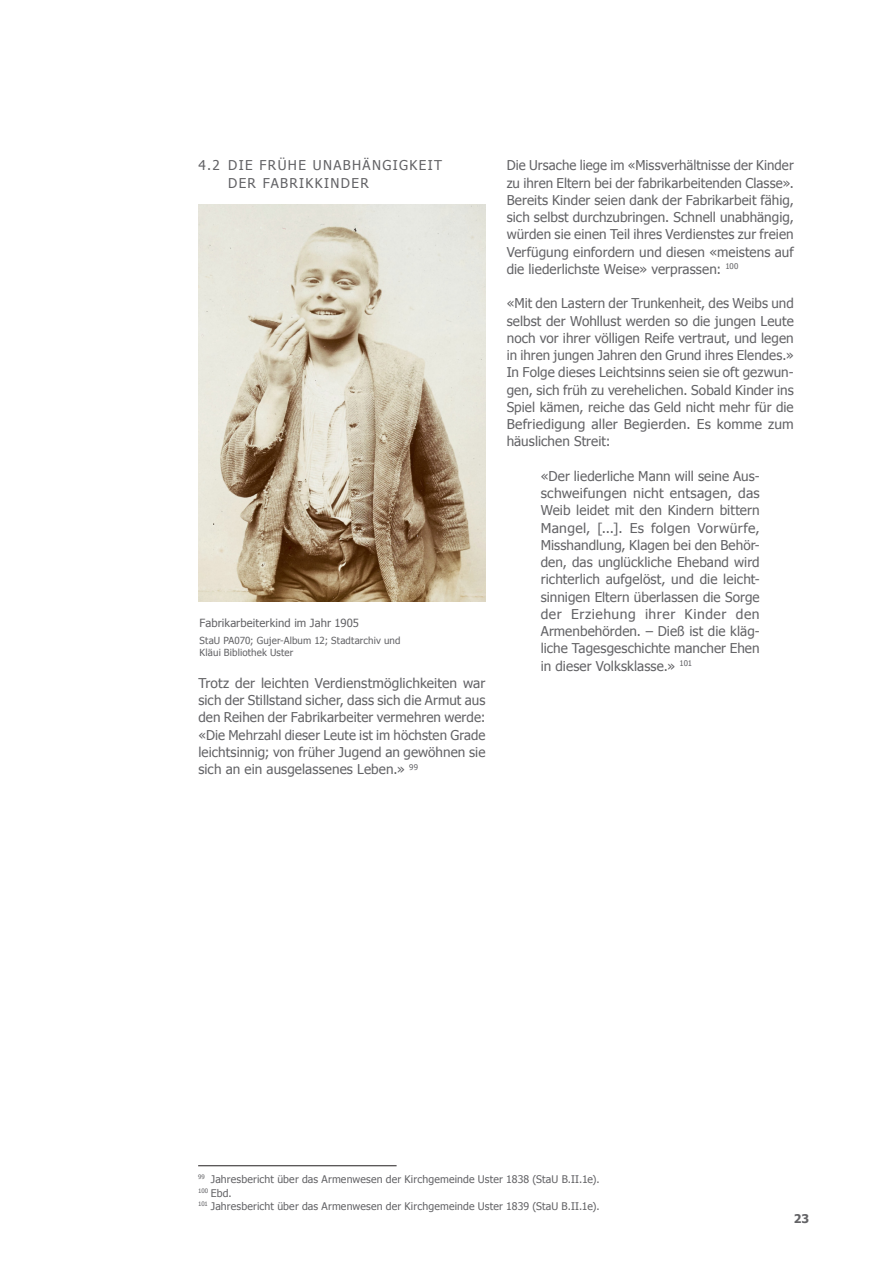
<style>
.page{position:relative;width:893px;height:1263px;background:#fff}
.page>*{position:absolute;margin:0;border:0;box-sizing:border-box;transform-origin:0 0}
.t1{font:13.5px/17.2px "Tahoma 2";letter-spacing:.01em;color:#636366;text-align:justify}
.t2{font:13.5px/17.2px "Tahoma 2";letter-spacing:.1em;color:#636366}
.t3{font:13.5px "Tahoma";letter-spacing:.005em;color:#636366}
.t4{font:700 12px "Tahoma";color:#636366}
.t5{font:11.25px "Tahoma 2";letter-spacing:.01em;color:#636366}
.t6{font:10.5px/13.5px "Tahoma 2";letter-spacing:.015em;color:#636366}
.t7{font:9.75px/12px "Tahoma 2";letter-spacing:.015em;color:#636366}
.s1{font-family:"Tahoma 2"}
</style>
<div class="page">
<img style="left:198px;top:205px;width:287px;height:397px">
<hr style="left:198px;top:1165px;width:199px;height:1px;background:#231f20">
<p class="t2" style="left:228px;top:156px;width:215px;text-indent:-30px">4.2 DIE FRÜHE UNABHÄNGIGKEIT<br>DER FABRIKKINDER</p>
<p class="t5" style="left:200px;top:616px;width:161px">Fabrikarbeiterkind im Jahr 1905</p>
<p class="t7" style="left:200px;top:634px;width:202px">StaU PA070; Gujer-Album 12; Stadtarchiv und<br>Kläui Bibliothek Uster</p>
<p class="t1" style="left:198px;top:674px;width:289px">Trotz der leichten Verdienstmöglichkeiten war sich der Stillstand sicher, dass sich die Armut aus den Reihen der Fabrikarbeiter vermehren werde: «Die Mehrzahl dieser Leute ist im höchsten Grade leichtsinnig; von früher Jugend an gewöhnen sie sich an ein ausgelassenes Leben.» <sup>99</sup></p>
<p class="t1" style="left:507px;top:156px;width:289px">Die Ursache liege im «Missverhältnisse der Kinder zu ihren Eltern bei der fabrikarbeitenden Classe».<br>Bereits Kinder seien dank der Fabrikarbeit fähig, sich selbst durchzubringen. Schnell unabhängig, würden sie einen Teil ihres Verdienstes zur freien Verfügung einfordern und diesen «meistens auf die liederlichste Weise» verprassen: <sup>100</sup></p>
<p class="t1" style="left:507px;top:294px;width:289px">«Mit den Lastern der Trunkenheit, des Weibs und selbst der Wohllust werden so die jungen Leute noch vor ihrer völligen Reife vertraut, und legen in ihren jungen Jahren den Grund ihres Elendes.» In Folge dieses Leichtsinns seien sie oft gezwun&shy;gen, sich früh zu verehelichen. Sobald Kinder ins Spiel kämen, reiche das Geld nicht mehr für die Befriedigung aller Begierden. Es komme zum häuslichen Streit:</p>
<p class="t1" style="left:541px;top:467px;width:220px">«Der liederliche Mann will seine Aus&shy;schweifungen nicht entsagen, das Weib leidet mit den Kindern bittern Mangel, [...]. Es folgen Vorwürfe, Misshandlung, Klagen bei den Behör&shy;den, das unglückliche Eheband wird richterlich aufgelöst, und die leicht&shy;sinnigen Eltern überlassen die Sorge der Erziehung ihrer Kinder den</p>
<p class="t3" style="left:541px;top:622px;width:220px">Armenbehörden. – Dieß ist die kläg<span class="s1">-</span></p>
<p class="t1" style="left:541px;top:639px;width:220px">liche Tagesgeschichte mancher Ehen in dieser Volksklasse.» <sup>101</sup></p>
<p class="t6" style="left:198px;top:1172px;width:403px"><sup>99</sup> Jahresbericht über das Armenwesen der Kirchgemeinde Uster 1838 (StaU B.II.1e).<br><sup>100</sup> Ebd.<br><sup>101</sup> Jahresbericht über das Armenwesen der Kirchgemeinde Uster 1839 (StaU B.II.1e).</p>
<p class="t4" style="left:794px;top:1210px;width:17px">23</p>
</div>
